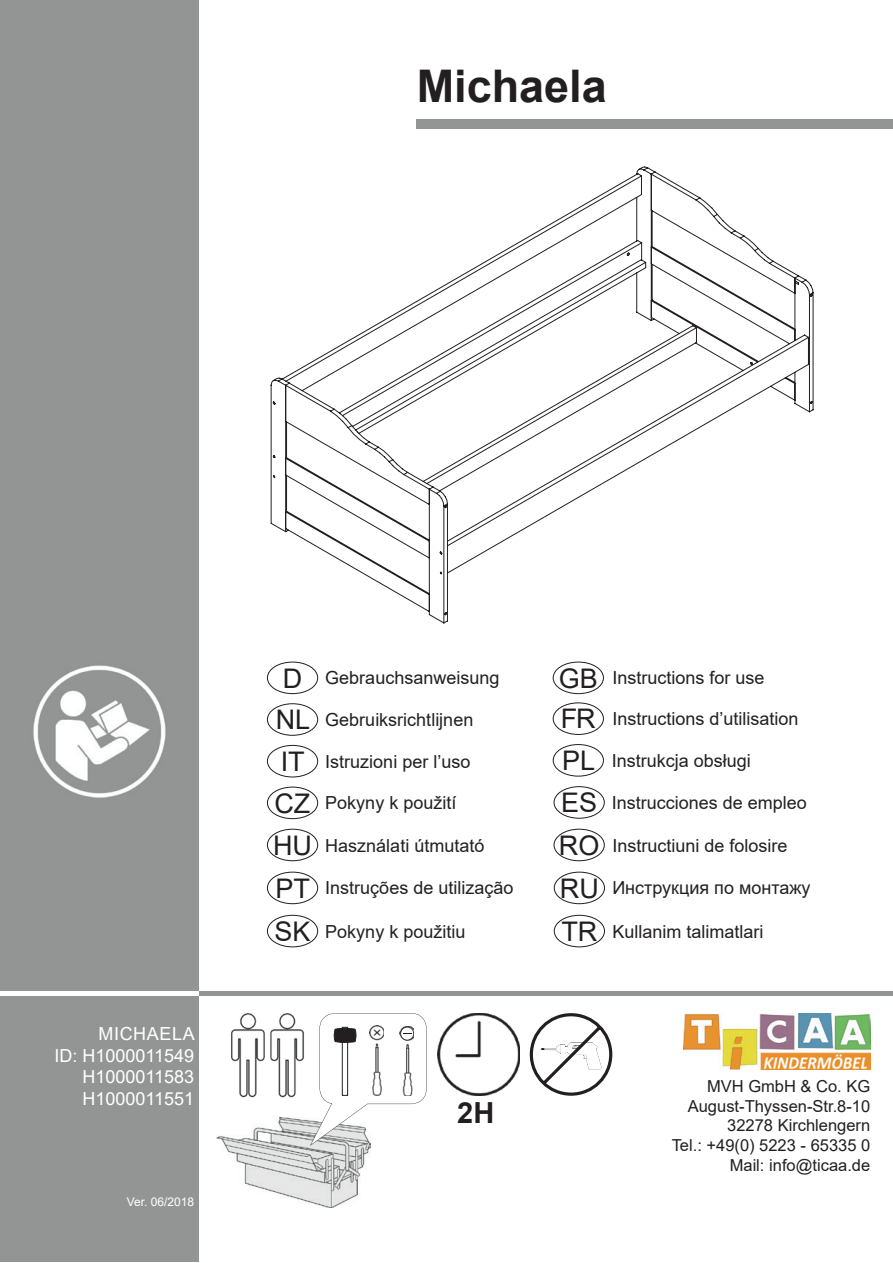
<style>
.page{position:relative;width:893px;height:1263px;background:#fff}
.page>*{position:absolute;margin:0;border:0;box-sizing:border-box;transform-origin:0 0}
.t1{font:700 45px "Arial";color:#231f20}
.t2{font:700 29.1px "Arial";color:#231f20}
.t3{font:27px/42.2px "Arial";color:#231f20;text-align:center}
.t4{font:18px "Arial";color:#231f20}
.t5{font:18px/21.6px "Arial";color:#fff;text-align:right}
.t6{font:16.5px/19.8px "Arial";color:#231f20;text-align:right}
.t7{font:12px "Arial";color:#fff}
</style>
<div class="page">
<img style="left:683px;top:1013px;width:187px;height:57px">
<div style="left:267px;top:662px;width:51px;height:32px;border:1px solid #231f20;border-radius:50%"></div>
<div style="left:267px;top:703px;width:51px;height:33px;border:1px solid #231f20;border-radius:50%"></div>
<div style="left:267px;top:745px;width:51px;height:32px;border:1px solid #231f20;border-radius:50%"></div>
<div style="left:267px;top:787px;width:51px;height:32px;border:1px solid #231f20;border-radius:50%"></div>
<div style="left:554px;top:829px;width:51px;height:32px;border:1px solid #231f20;border-radius:50%"></div>
<div style="left:267px;top:829px;width:51px;height:32px;border:1px solid #231f20;border-radius:50%"></div>
<div style="left:267px;top:872px;width:51px;height:32px;border:1px solid #231f20;border-radius:50%"></div>
<div style="left:267px;top:915px;width:51px;height:32px;border:1px solid #231f20;border-radius:50%"></div>
<div style="left:554px;top:872px;width:51px;height:32px;border:1px solid #231f20;border-radius:50%"></div>
<div style="left:554px;top:915px;width:51px;height:32px;border:1px solid #231f20;border-radius:50%"></div>
<div style="left:554px;top:786px;width:51px;height:33px;border:1px solid #231f20;border-radius:50%"></div>
<div style="left:553px;top:744px;width:51px;height:32px;border:1px solid #231f20;border-radius:50%"></div>
<div style="left:553px;top:702px;width:51px;height:33px;border:1px solid #231f20;border-radius:50%"></div>
<div style="left:553px;top:662px;width:51px;height:32px;border:1px solid #231f20;border-radius:50%"></div>
<div style="left:1px;top:1px;width:198px;height:1261px;background:#939595"></div>
<div style="left:198px;top:991px;width:694px;height:5px;background:#939595"></div>
<div style="left:0;top:991px;width:198px;height:5px;background:#fff"></div>
<img style="left:33px;top:665px;width:133px;height:133px">
<img style="left:217px;top:1117px;width:153px;height:90px">
<img style="left:231px;top:1013px;width:73px;height:85px">
<img style="left:438px;top:1013px;width:82px;height:82px">
<svg style="left:529px;top:1013px;width:84px;height:83px"></svg>
<div style="left:417px;top:119px;width:476px;height:9px;background:#939595"></div>
<svg style="left:310px;top:1013px;width:117px;height:132px"></svg>
<svg style="left:270px;top:166px;width:544px;height:458px"></svg>
<h1 class="t1" style="left:417px;top:54px;width:192px">Michaela</h1>
<p class="t5" style="left:54px;top:1023px;width:142px">MICHAELA<br>ID: H1000011549<br>H1000011583<br>H1000011551</p>
<p class="t7" style="left:127px;top:1193px;width:69px">Ver. 06/2018</p>
<h3 class="t3" style="left:273px;top:657px;width:40px">D<br>NL<br>IT<br>CZ<br>HU<br>PT<br>SK</h3>
<h3 class="t3" style="left:559px;top:657px;width:41px">GB</h3>
<p class="t4" style="left:325px;top:666px;width:176px">Gebrauchsanweisung</p>
<p class="t4" style="left:612px;top:666px;width:154px">Instructions for use</p>
<p class="t4" style="left:612px;top:706px;width:188px">Instructions d’utilisation</p>
<h3 class="t3" style="left:561px;top:698px;width:36px">FR</h3>
<p class="t4" style="left:325px;top:707px;width:150px">Gebruiksrichtlijnen</p>
<h3 class="t3" style="left:562px;top:739px;width:35px">PL</h3>
<p class="t4" style="left:325px;top:749px;width:147px">Istruzioni per l’uso</p>
<p class="t4" style="left:612px;top:748px;width:141px">Instrukcja obsługi</p>
<p class="t4" style="left:325px;top:791px;width:133px">Pokyny k použití</p>
<p class="t4" style="left:612px;top:790px;width:197px">Instrucciones de empleo</p>
<p class="t4" style="left:325px;top:833px;width:161px">Használati útmutató</p>
<p class="t4" style="left:612px;top:833px;width:177px">Instructiuni de folosire</p>
<p class="t4" style="left:325px;top:876px;width:190px">Instruções de utilização</p>
<p class="t4" style="left:325px;top:919px;width:142px">Pokyny k použitiu</p>
<h3 class="t3" style="left:561px;top:781px;width:38px">ES</h3>
<h3 class="t3" style="left:559px;top:824px;width:42px">RO</h3>
<h3 class="t3" style="left:560px;top:866px;width:40px;line-height:43.2px;text-align:left">RU<br>TR</h3>
<p class="t4" style="left:612px;top:876px;width:200px">Инструкция по монтажу</p>
<p class="t4" style="left:612px;top:919px;width:153px">Kullanim talimatlari</p>
<h2 class="t2" style="left:457px;top:1092px;width:39px">2H</h2>
<p class="t6" style="left:672px;top:1076px;width:200px">MVH GmbH &amp; Co. KG<br>August-Thyssen-Str.8-10<br>32278 Kirchlengern<br>Tel.: +49(0) 5223 - 65335 0<br>Mail: info@ticaa.de</p>
</div>
